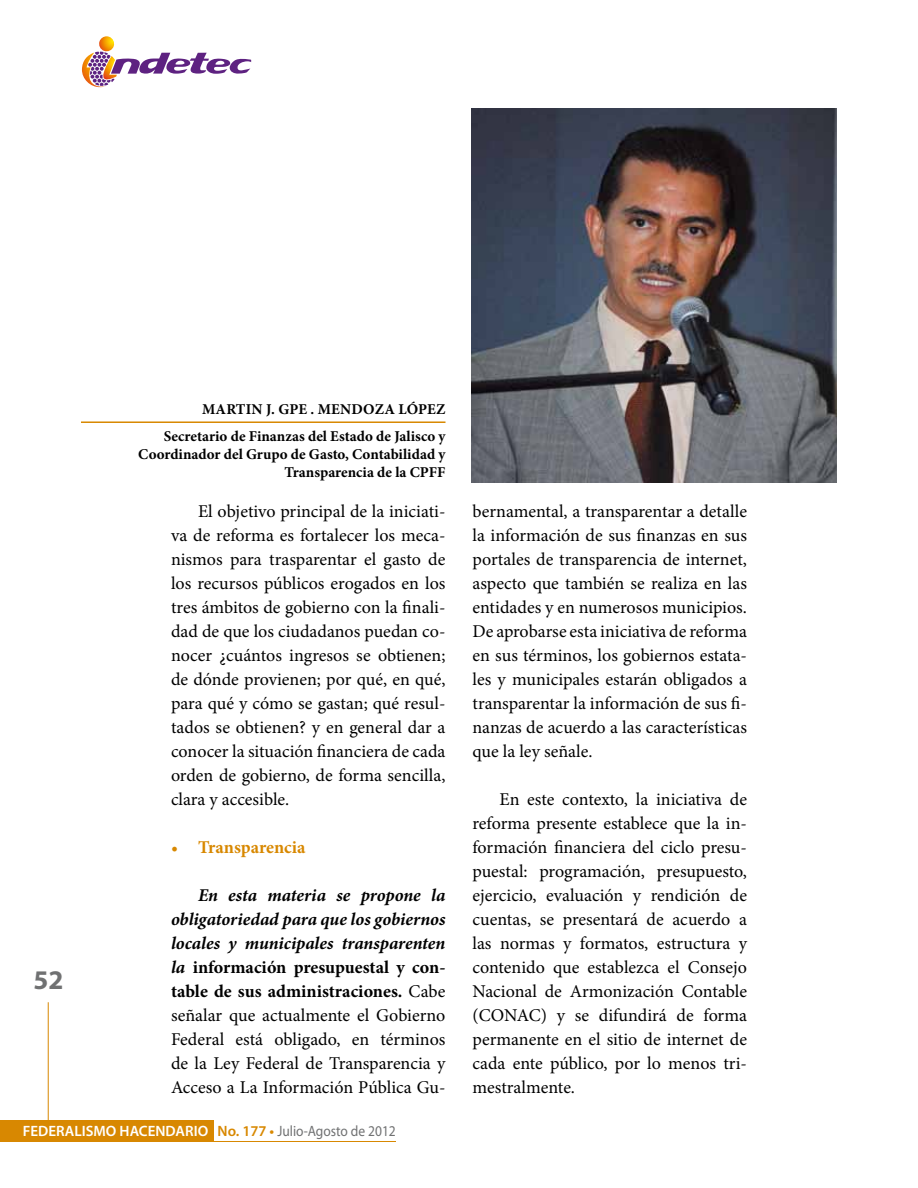
<style>
.page{position:relative;width:918px;height:1188px;background:#fff}
.page>*{position:absolute;margin:0;border:0;box-sizing:border-box;transform-origin:0 0}
.t1{font:700 27px "Myriad Pro";color:#707172}
.t2{font:18px/24px "Minion Pro";color:#000;text-align:justify}
.t3{font:700 18px "Minion Pro";color:#d88801}
.t4{font:700 15px/27px "Minion Pro";color:#000;text-align:right}
.t5{font:600 15px "Myriad Pro";color:#fff}
.s1{font-weight:400}
.s2{font-weight:700;font-style:italic}
.s3{font-weight:700}
.s4{color:#d88801}
.s5{font-weight:400;color:#707172}
</style>
<div class="page">
<div style="left:0;top:1121px;width:213px;height:21px;background:#d88801"></div>
<hr style="left:0;top:1141px;width:396px;height:1px;background:#d88801">
<hr style="left:48px;top:1002px;width:1px;height:119px;background:#d88801">
<svg style="left:82px;top:36px;width:169px;height:52px"></svg>
<img style="left:471px;top:108px;width:366px;height:374px">
<hr style="left:81px;top:421px;width:365px;height:2px;background:#d88801">
<h1 class="t1" style="left:33px;top:963px;width:31px">52</h1>
<p class="t4" style="left:164px;top:396px;width:284px">oza López<br>Secretario de Finanzas del Estado de Jalisco y</p>
<p class="t4" style="left:138px;top:445px;width:309px;line-height:18px">Coordinador del Grupo de Gasto, Contabilidad y<br>Transparencia de la CPFF</p>
<p class="t4" style="left:202px;top:396px;width:141px">Martin J. Gpe . Mend</p>
<p class="t2" style="left:171px;top:500px;width:276px;text-indent:27px">El objetivo principal de la iniciati&shy;va de reforma es fortalecer los meca&shy;nismos para trasparentar el gasto de los recursos públicos erogados en los tres ámbitos de gobierno con la finali&shy;dad de que los ciudadanos puedan co&shy;nocer ¿cuántos ingresos se obtienen; de dónde provienen; por qué, en qué, para qué y cómo se gastan; qué resul&shy;tados se obtienen? y en general dar a conocer la situación financiera de cada orden de gobierno, de forma sencilla, clara y accesible.</p>
<p class="t3" style="left:171px;top:835px;width:136px"><span class="s1">•</span> Transparencia</p>
<p class="t2" style="left:171px;top:884px;width:276px;text-indent:27px"><span class="s2">En esta materia se propone la obligatoriedad para que los gobiernos locales y municipales transparenten la</span> <span class="s3">información presupuestal y con&shy;table de sus administraciones.</span> Cabe señalar que actualmente el Gobierno Federal está obligado, en términos de la Ley Federal de Transparencia y Acceso a La Información Pública Gu-</p>
<p class="t5" style="left:23px;top:1122px;width:374px">FEDERALISMO HACENDARIO <span class="s4">No. 177 •</span> <span class="s5">Julio-Agosto de 2012</span></p>
<p class="t2" style="left:472px;top:500px;width:276px">bernamental, a transparentar a detalle la información de sus finanzas en sus portales de transparencia de internet, aspecto que también se realiza en las entidades y en numerosos municipios.<br>De aprobarse esta iniciativa de reforma en sus términos, los gobiernos estata&shy;les y municipales estarán obligados a transparentar la información de sus fi&shy;nanzas de acuerdo a las características que la ley señale.</p>
<p class="t2" style="left:472px;top:787px;width:276px;text-indent:27px">En este contexto, la iniciativa de reforma presente establece que la in&shy;formación financiera del ciclo presu&shy;puestal: programación, presupuesto, ejercicio, evaluación y rendición de cuentas, se presentará de acuerdo a las normas y formatos, estructura y contenido que establezca el Consejo Nacional de Armonización Contable (CONAC) y se difundirá de forma permanente en el sitio de internet de cada ente público, por lo menos tri&shy;mestralmente.</p>
</div>
